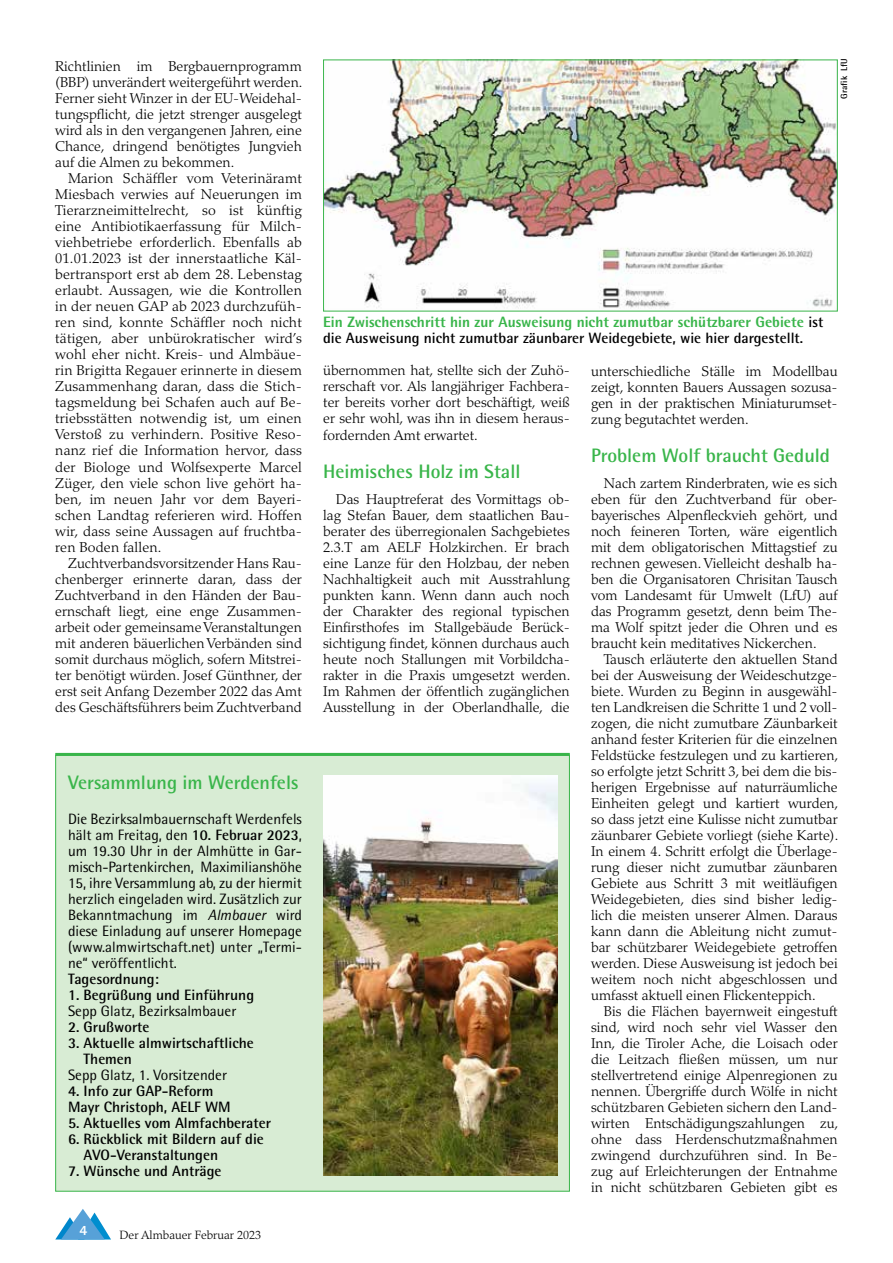
<style>
.page{position:relative;width:893px;height:1263px;background:#fff}
.page>*{position:absolute;margin:0;border:0;box-sizing:border-box;transform-origin:0 0}
.t1{font:700 19.5px "Rotis Semi Sans Std";color:#39b54a}
.t2{font:15px/16px "Rotis Semi Sans Std";color:#000;text-align:justify}
.t3{font:700 15px/16px "Rotis Semi Sans Std";color:#000}
.t4{font:300 14.25px/16px "Palatino LT Std";color:#000;text-align:justify}
.t5{font:800 14.25px "Rotis Semi Sans Std";color:#fff}
.t6{font:300 12px "Palatino LT Std";color:#000}
.t7{font:700 9px "Rotis Semi Sans Std";color:#000}
.s1{font-weight:700}
.s2{font-style:italic}
.s3{font-weight:800;color:#39b54a}
</style>
<div class="page">
<svg style="left:55px;top:1209px;width:56px;height:30px"></svg>
<div style="left:55px;top:755px;width:515px;height:436px;background:#d8ecd4;border:1px solid #39b54a"></div>
<hr style="left:55px;top:753px;width:515px;height:3px;background:#39b54a">
<img style="left:325px;top:62px;width:511px;height:247px">
<div style="left:323px;top:60px;width:515px;height:251px;border:1px solid #39b54a"></div>
<img style="left:323px;top:775px;width:234px;height:400px">
<p class="t4" style="left:55px;top:59px;width:249px">Richtlinien im Bergbauernprogramm (BBP) unverändert weitergeführt werden.<br>Ferner sieht Winzer in der EU-Weidehal&shy;tungspflicht, die jetzt strenger ausgelegt wird als in den vergangenen Jahren, eine Chance, dringend benötigtes Jungvieh auf die Almen zu bekommen.</p>
<p class="t4" style="left:55px;top:171px;width:248px;text-indent:13px">Marion Schäffler vom Veterinäramt Miesbach verwies auf Neuerungen im Tierarzneimittelrecht, so ist künftig eine Antibiotikaerfassung für Milch&shy;viehbetriebe erforderlich. Ebenfalls ab 01.01.2023 ist der innerstaatliche Käl&shy;bertransport erst ab dem 28. Lebenstag erlaubt. Aussagen, wie die Kontrollen in der neuen GAP ab 2023 durchzufüh&shy;ren sind, konnte Schäffler noch nicht tätigen, aber unbürokratischer wird’s wohl eher nicht. Kreis- und Almbäue&shy;rin Brigitta Regauer erinnerte in diesem Zusammenhang daran, dass die Stich&shy;tagsmeldung bei Schafen auch auf Be&shy;triebsstätten notwendig ist, um einen Verstoß zu verhindern. Positive Reso&shy;nanz rief die Information hervor, dass der Biologe und Wolfsexperte Marcel Züger, den viele schon live gehört ha&shy;ben, im neuen Jahr vor dem Bayeri&shy;schen Landtag referieren wird. Hoffen wir, dass seine Aussagen auf fruchtba&shy;ren Boden fallen.</p>
<p class="t4" style="left:55px;top:555px;width:248px;text-indent:13px">Zuchtverbandsvorsitzender Hans Rau&shy;chenberger erinnerte daran, dass der Zuchtverband in den Händen der Bau&shy;ernschaft liegt, eine enge Zusammen&shy;arbeit oder gemeinsame Veranstaltungen mit anderen bäuerlichen Verbänden sind somit durchaus möglich, sofern Mitstrei&shy;ter benötigt würden. Josef Günthner, der erst seit Anfang Dezember 2022 das Amt des Geschäftsführers beim Zuchtverband</p>
<h1 class="t1" style="left:68px;top:770px;width:232px">Versammlung im Werdenfels</h1>
<p class="t2" style="left:68px;top:810px;width:235px">Die Bezirksalmbauernschaft Werdenfels hält am Freitag, den <span class="s1">10. Februar 2023</span>, um 19.30 Uhr in der Almhütte in Gar&shy;misch-Partenkirchen, Maximilianshöhe 15, ihre Versammlung ab, zu der hiermit herzlich eingeladen wird. Zusätzlich zur Bekanntmachung im <span class="s2">Almbauer</span> wird diese Einladung auf unserer Homepage (www.almwirtschaft.net) unter „Termi&shy;ne“ veröffentlicht.</p>
<p class="t3" style="left:68px;top:970px;width:92px">Tagesordnung:</p>
<p class="t3" style="left:68px;top:986px;width:188px">1. Begrüßung und Einführung</p>
<p class="t2" style="left:68px;top:1002px;width:170px">Sepp Glatz, Bezirksalmbauer</p>
<p class="t3" style="left:68px;top:1018px;width:83px">2. Grußworte</p>
<p class="t3" style="left:84px;top:1034px;width:172px;text-indent:-16px">3. Aktuelle almwirtschaftliche<br>Themen</p>
<p class="t2" style="left:68px;top:1066px;width:161px">Sepp Glatz, 1. Vorsitzender</p>
<p class="t3" style="left:68px;top:1082px;width:164px">4. Info zur GAP-Reform<br>Mayr Christoph, AELF WM</p>
<p class="t3" style="left:68px;top:1114px;width:204px">5. Aktuelles vom Almfachberater</p>
<p class="t3" style="left:84px;top:1130px;width:182px;text-indent:-16px">6. Rückblick mit Bildern auf die<br>AVO-Veranstaltungen</p>
<p class="t3" style="left:68px;top:1162px;width:155px">7. Wünsche und Anträge</p>
<p class="t5" style="left:79px;top:1221px;width:9px">4</p>
<p class="t6" style="left:120px;top:1228px;width:143px">Der Almbauer Februar 2023</p>
<p class="t7" style="left:839px;top:99px;width:42px;rotate:-90deg">Grafik LfU</p>
<p class="t3" style="left:323px;top:314px;width:502px"><span class="s3">Ein Zwischenschritt hin zur Ausweisung nicht zumutbar schützbarer Gebiete</span> ist die Ausweisung nicht zumutbar zäunbarer Weidegebiete, wie hier dargestellt.</p>
<p class="t4" style="left:323px;top:363px;width:248px">übernommen hat, stellte sich der Zuhö&shy;rerschaft vor. Als langjähriger Fachbera&shy;ter bereits vorher dort beschäftigt, weiß er sehr wohl, was ihn in diesem heraus&shy;fordernden Amt erwartet.</p>
<h1 class="t1" style="left:323px;top:459px;width:199px">Heimisches Holz im Stall</h1>
<p class="t4" style="left:323px;top:491px;width:249px;text-indent:13px">Das Hauptreferat des Vormittags ob&shy;lag Stefan Bauer, dem staatlichen Bau&shy;berater des überregionalen Sachgebietes 2.3.T am AELF Holzkirchen. Er brach eine Lanze für den Holzbau, der neben Nachhaltigkeit auch mit Ausstrahlung punkten kann. Wenn dann auch noch der Charakter des regional typischen Einfirsthofes im Stallgebäude Berück&shy;sichtigung findet, können durchaus auch heute noch Stallungen mit Vorbildcha&shy;rakter in die Praxis umgesetzt werden.<br>Im Rahmen der öffentlich zugänglichen Ausstellung in der Oberlandhalle, die</p>
<p class="t4" style="left:591px;top:363px;width:248px">unterschiedliche Ställe im Modellbau zeigt, konnten Bauers Aussagen sozusa&shy;gen in der praktischen Miniaturumset&shy;zung begutachtet werden.</p>
<h1 class="t1" style="left:591px;top:443px;width:240px">Problem Wolf braucht Geduld</h1>
<p class="t4" style="left:591px;top:475px;width:248px;text-indent:13px">Nach zartem Rinderbraten, wie es sich eben für den Zuchtverband für ober&shy;bayerisches Alpenfleckvieh gehört, und noch feineren Torten, wäre eigentlich mit dem obligatorischen Mittagstief zu rechnen gewesen. Vielleicht deshalb ha&shy;ben die Organisatoren Chrisitan Tausch vom Landesamt für Umwelt (LfU) auf das Programm gesetzt, denn beim The&shy;ma Wolf spitzt jeder die Ohren und es braucht kein meditatives Nickerchen.</p>
<p class="t4" style="left:591px;top:651px;width:249px;text-indent:13px">Tausch erläuterte den aktuellen Stand bei der Ausweisung der Weideschutzge&shy;biete. Wurden zu Beginn in ausgewähl&shy;ten Landkreisen die Schritte 1 und 2 voll&shy;zogen, die nicht zumutbare Zäunbarkeit anhand fester Kriterien für die einzelnen Feldstücke festzulegen und zu kartieren, so erfolgte jetzt Schritt 3, bei dem die bis&shy;herigen Ergebnisse auf naturräumliche Einheiten gelegt und kartiert wurden, so dass jetzt eine Kulisse nicht zumutbar zäunbarer Gebiete vorliegt (siehe Karte).<br>In einem 4. Schritt erfolgt die Überlage&shy;rung dieser nicht zumutbar zäunbaren Gebiete aus Schritt 3 mit weitläufigen Weidegebieten, dies sind bisher ledig&shy;lich die meisten unserer Almen. Daraus kann dann die Ableitung nicht zumut&shy;bar schützbarer Weidegebiete getroffen werden. Diese Ausweisung ist jedoch bei weitem noch nicht abgeschlossen und umfasst aktuell einen Flickenteppich.</p>
<p class="t4" style="left:591px;top:1003px;width:249px;text-indent:13px">Bis die Flächen bayernweit eingestuft sind, wird noch sehr viel Wasser den Inn, die Tiroler Ache, die Loisach oder die Leitzach fließen müssen, um nur stellvertretend einige Alpenregionen zu nennen. Übergriffe durch Wölfe in nicht schützbaren Gebieten sichern den Land&shy;wirten Entschädigungszahlungen zu, ohne dass Herdenschutzmaßnahmen zwingend durchzuführen sind. In Be&shy;zug auf Erleichterungen der Entnahme in nicht schützbaren Gebieten gibt es</p>
</div>
